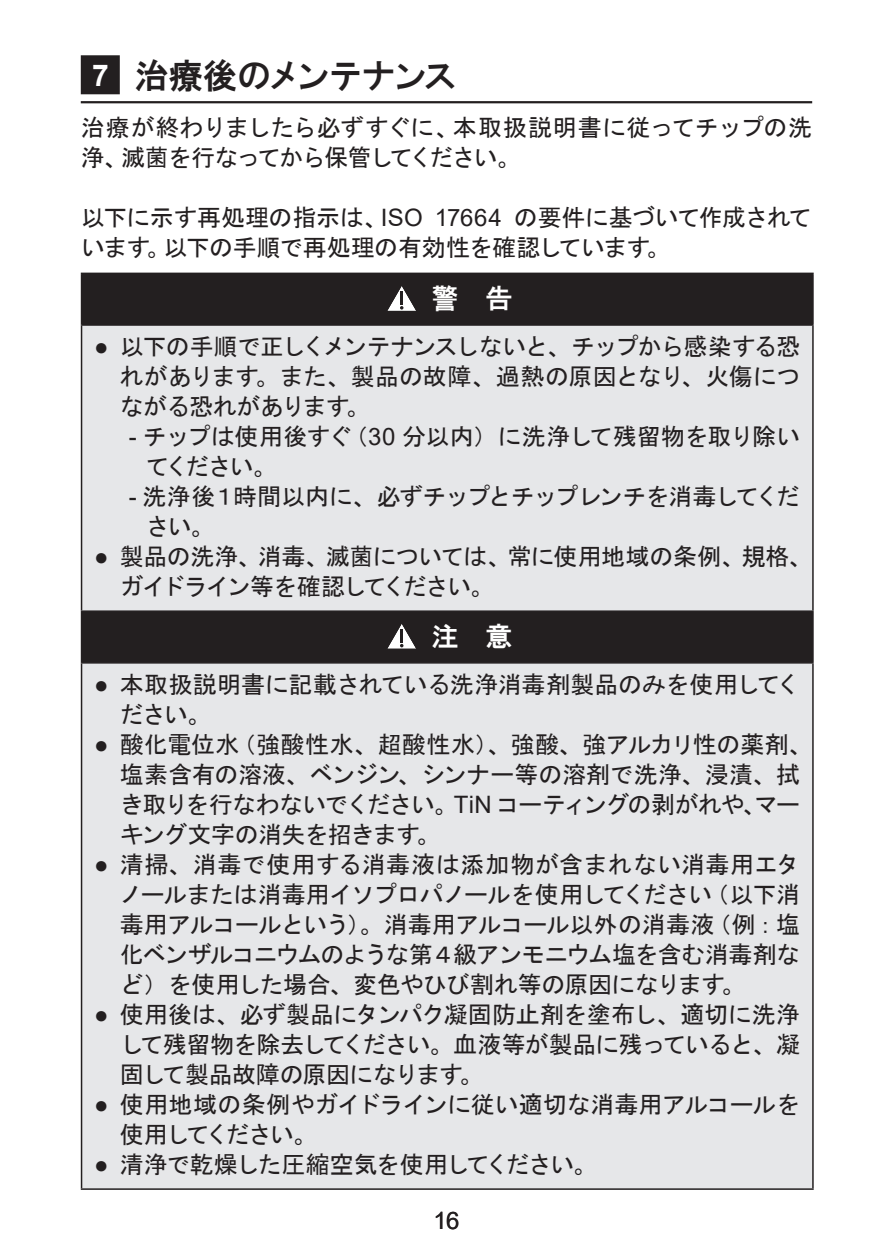
<style>
.page{position:relative;width:893px;height:1259px;background:#fff}
.page>*{position:absolute;margin:0;border:0;box-sizing:border-box;transform-origin:0 0}
.t1{font:34.5px "HG Gothic E";letter-spacing:-.045em;color:#231f20}
.t2{font:27px "HG Gothic E";color:#fff}
.t3{font:24px/30px "MS Gothic";letter-spacing:-.03em;color:#231f20}
.t4{font:24px/30px "MS Gothic";letter-spacing:-.01em;color:#231f20}
.t5{font:24px/30px "MS Gothic";letter-spacing:-.06em;color:#231f20}
.t6{font:24px "MS Gothic";letter-spacing:-.055em;color:#231f20}
.t7{font:24px "Arial";color:#231f20}
.s1{font-family:"Arial";font-weight:700;font-size:30px;color:#fff}
.s2{font-family:"Arial"}
</style>
<div class="page">
<div style="left:81px;top:55px;width:39px;height:39px;background:#231f20"></div>
<hr style="left:81px;top:101px;width:731px;height:2px;background:#231f20">
<div style="left:82px;top:274px;width:730px;height:50px;background:#231f20"></div>
<div style="left:82px;top:326px;width:730px;height:862px;background:#e6e7e9"></div>
<hr style="left:81px;top:274px;width:1px;height:50px;background:#231f20">
<hr style="left:812px;top:274px;width:2px;height:50px;background:#231f20">
<hr style="left:81px;top:612px;width:1px;height:50px;background:#231f20">
<hr style="left:812px;top:612px;width:2px;height:50px;background:#231f20">
<hr style="left:81px;top:273px;width:733px;height:1px;background:#231f20">
<hr style="left:81px;top:326px;width:1px;height:284px;background:#231f20">
<hr style="left:812px;top:326px;width:2px;height:284px;background:#231f20">
<hr style="left:81px;top:610px;width:733px;height:2px;background:#231f20">
<hr style="left:81px;top:324px;width:733px;height:2px;background:#231f20">
<hr style="left:81px;top:662px;width:733px;height:1px;background:#231f20">
<hr style="left:81px;top:663px;width:1px;height:525px;background:#231f20">
<hr style="left:812px;top:663px;width:2px;height:525px;background:#231f20">
<hr style="left:81px;top:1188px;width:733px;height:1px;background:#231f20">
<svg style="left:386px;top:284px;width:32px;height:28px"></svg>
<svg style="left:386px;top:622px;width:32px;height:28px"></svg>
<h1 class="t1" style="left:92px;top:58px;width:367px"><span class="s1">7</span> 治療後のメンテナンス</h1>
<p class="t3" style="left:81px;top:112px;width:733px">治療が終わりましたら必ずすぐに、本取扱説明書に従ってチップの洗浄、滅菌を行なってから保管してください。</p>
<p class="t3" style="left:81px;top:202px;width:733px">以下に示す再処理の指示は、<span class="s2">ISO 17664</span> の要件に基づいて作成されています。以下の手順で再処理の有効性を確認しています。</p>
<p class="t2" style="left:431px;top:285px;width:82px">警　告</p>
<p class="t3" style="left:120px;top:331px;width:682px;text-align:justify;text-indent:-26px"><span class="s2">●</span> 以下の手順で正しくメンテナンスしないと、チップから感染する恐れがあります。また、製品の故障、過熱の原因となり、火傷につながる恐れがあります。</p>
<p class="t3" style="left:145px;top:421px;width:656px;text-indent:-17px"><span class="s2">-</span> チップは使用後すぐ（<span class="s2">30</span> 分以内）に洗浄して残留物を取り除いてください。</p>
<p class="t5" style="left:145px;top:481px;width:656px;text-indent:-17px"><span class="s2">-</span> 洗浄後１時間以内に、必ずチップとチップレンチを消毒してください。</p>
<p class="t3" style="left:120px;top:541px;width:694px;text-indent:-26px"><span class="s2">●</span> 製品の洗浄、消毒、滅菌については、常に使用地域の条例、規格、ガイドライン等を確認してください。</p>
<p class="t2" style="left:431px;top:623px;width:82px">注　意</p>
<p class="t4" style="left:120px;top:669px;width:682px;text-indent:-26px"><span class="s2">●</span> 本取扱説明書に記載されている洗浄消毒剤製品のみを使用してください。</p>
<p class="t3" style="left:120px;top:729px;width:694px;text-indent:-25px"><span class="s2">●</span> 酸化電位水（強酸性水、超酸性水）、強酸、強アルカリ性の薬剤、塩素含有の溶液、ベンジン、シンナー等の溶剤で洗浄、浸漬、拭き取りを行なわないでください。<span class="s2">TiN</span> コーティングの剥がれや、マーキング文字の消失を招きます。</p>
<p class="t3" style="left:120px;top:849px;width:682px;text-align:justify;text-indent:-26px"><span class="s2">●</span> 清掃、消毒で使用する消毒液は添加物が含まれない消毒用エタノールまたは消毒用イソプロパノールを使用してください（以下消毒用アルコールという）。消毒用アルコール以外の消毒液（例：塩化ベンザルコニウムのような第４級アンモニウム塩を含む消毒剤など）を使用した場合、変色やひび割れ等の原因になります。</p>
<p class="t3" style="left:120px;top:999px;width:682px;text-align:justify;text-indent:-26px"><span class="s2">●</span> 使用後は、必ず製品にタンパク凝固防止剤を塗布し、適切に洗浄して残留物を除去してください。血液等が製品に残っていると、凝固して製品故障の原因になります。</p>
<p class="t3" style="left:120px;top:1089px;width:682px;text-indent:-26px"><span class="s2">●</span> 使用地域の条例やガイドラインに従い適切な消毒用アルコールを使用してください。</p>
<p class="t6" style="left:94px;top:1152px;width:504px"><span class="s2">●</span> 清浄で乾燥した圧縮空気を使用してください。</p>
<p class="t7" style="left:433px;top:1203px;width:28px">16</p>
</div>
